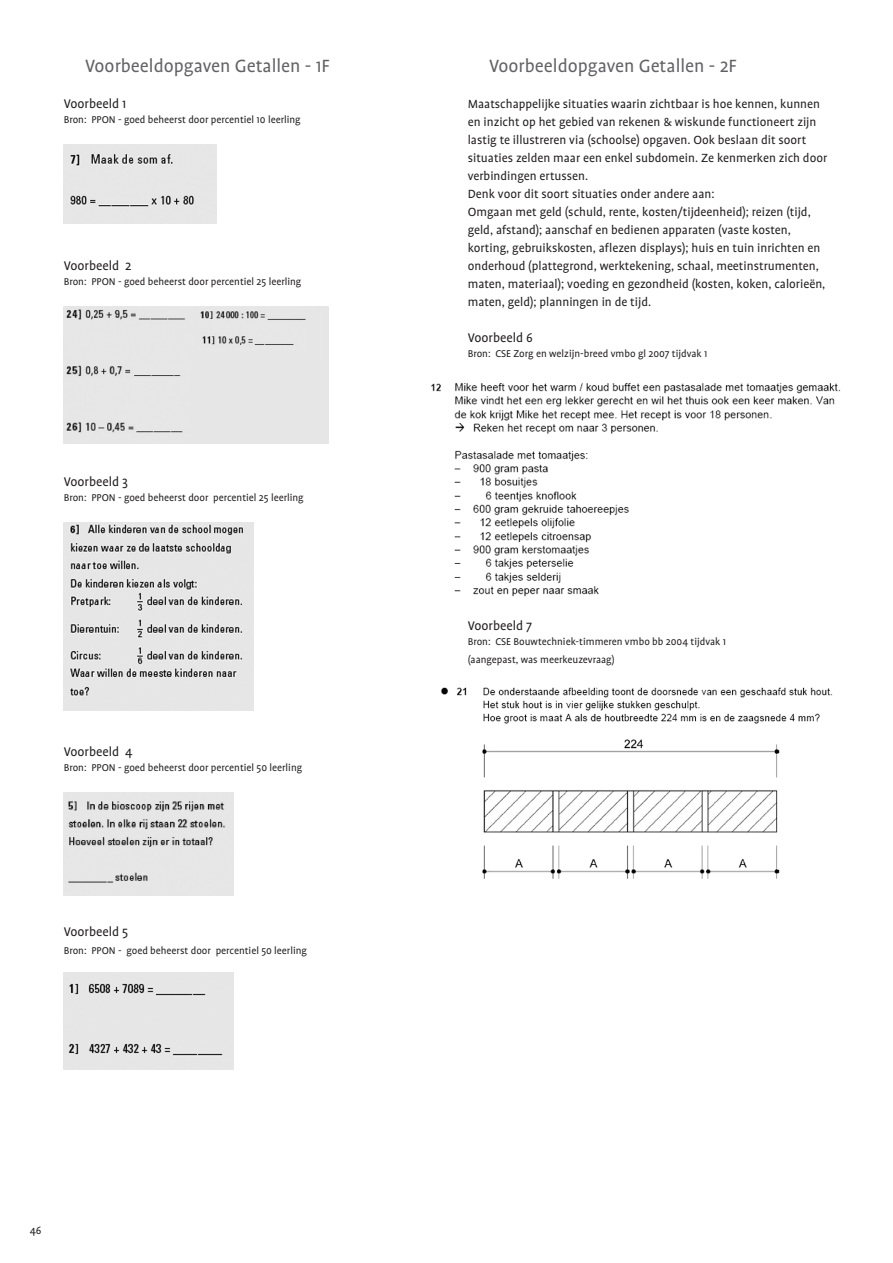
<style>
.page{position:relative;width:893px;height:1263px;background:#fff}
.page>*{position:absolute;margin:0;border:0;box-sizing:border-box;transform-origin:0 0}
.Sub_Subkop{font:20.25px "Profile";color:#636366}
.Plat{font:14.25px "Profile";color:#231f20}
.Plat-2{font:13.5px/18px "Profile";color:#231f20}
.t1{font:12px "Profile";color:#231f20}
.Tabeltekst{font:11.25px "Profile";color:#231f20}
.Plat-3{font:11.25px "Profile";color:#231f20}
</style>
<div class="page">
<img style="left:64px;top:144px;width:152px;height:79px">
<div style="left:64px;top:306px;width:265px;height:137px;background:#e6e6e6"></div>
<img style="left:64px;top:522px;width:189px;height:189px">
<img style="left:64px;top:792px;width:170px;height:103px">
<img style="left:64px;top:972px;width:170px;height:98px">
<img style="left:431px;top:383px;width:410px;height:214px">
<img style="left:441px;top:687px;width:392px;height:192px">
<p class="Sub_Subkop" style="left:85px;top:55px;width:246px">Voorbeeldopgaven Getallen - 1F</p>
<p class="Plat" style="left:64px;top:96px;width:64px">Voorbeeld 1</p>
<p class="Tabeltekst" style="left:64px;top:114px;width:238px">Bron: PPON - goed beheerst door percentiel 10 leerling</p>
<p class="Plat" style="left:64px;top:258px;width:69px">Voorbeeld 2</p>
<p class="Tabeltekst" style="left:64px;top:276px;width:239px">Bron: PPON - goed beheerst door percentiel 25 leerling</p>
<p class="Plat" style="left:64px;top:474px;width:66px">Voorbeeld 3</p>
<p class="Tabeltekst" style="left:64px;top:492px;width:242px">Bron: PPON - goed beheerst door percentiel 25 leerling</p>
<p class="Plat" style="left:64px;top:744px;width:70px">Voorbeeld 4</p>
<p class="Tabeltekst" style="left:64px;top:762px;width:240px">Bron: PPON - goed beheerst door percentiel 50 leerling</p>
<p class="Plat" style="left:64px;top:924px;width:66px">Voorbeeld 5</p>
<p class="Plat-3" style="left:64px;top:945px;width:245px">Bron: PPON - goed beheerst door percentiel 50 leerling</p>
<p class="t1" style="left:30px;top:1224px;width:13px">46</p>
<p class="Sub_Subkop" style="left:489px;top:55px;width:249px">Voorbeeldopgaven Getallen - 2F</p>
<p class="Plat-2" style="left:468px;top:95px;width:361px">Maatschappelijke situaties waarin zichtbaar is hoe kennen, kunnen en inzicht op het gebied van rekenen &amp; wiskunde functioneert zijn lastig te illustreren via (schoolse) opgaven. Ook beslaan dit soort situaties zelden maar een enkel subdomein. Ze kenmerken zich door verbindingen ertussen.</p>
<p class="Plat-2" style="left:468px;top:185px;width:248px">Denk voor dit soort situaties onder andere aan:</p>
<p class="Plat-2" style="left:468px;top:203px;width:359px">Omgaan met geld (schuld, rente, kosten/tijdeenheid); reizen (tijd, geld, afstand); aanschaf en bedienen apparaten (vaste kosten, korting, gebruikskosten, aflezen displays); huis en tuin inrichten en onderhoud (plattegrond, werktekening, schaal, meetinstrumenten, maten, materiaal); voeding en gezondheid (kosten, koken, calorieën, maten, geld); planningen in de tijd.</p>
<p class="Plat" style="left:468px;top:330px;width:67px">Voorbeeld 6</p>
<p class="Tabeltekst" style="left:468px;top:348px;width:241px">Bron: CSE Zorg en welzijn-breed vmbo gl 2007 tijdvak 1</p>
<p class="Plat" style="left:468px;top:618px;width:66px">Voorbeeld 7</p>
<p class="Tabeltekst" style="left:468px;top:636px;width:260px">Bron: CSE Bouwtechniek-timmeren vmbo bb 2004 tijdvak 1</p>
<p class="Plat-3" style="left:468px;top:654px;width:148px">(aangepast, was meerkeuzevraag)</p>
</div>
